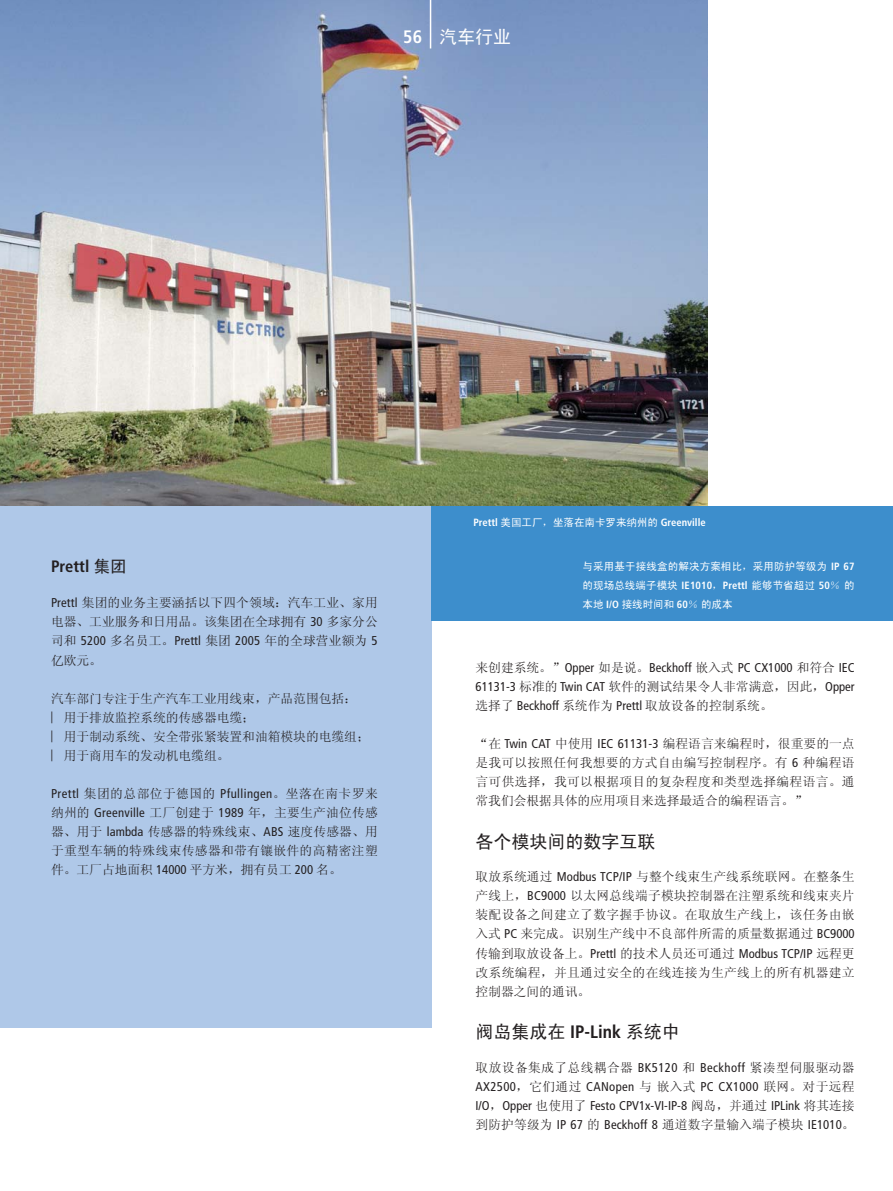
<style>
.page{position:relative;width:893px;height:1191px;background:#fff}
.page>*{position:absolute;margin:0;border:0;box-sizing:border-box;transform-origin:0 0}
.t1{font:18px "Sim Hei";color:#231f20}
.t2{font:18px "Sim Hei";color:#fff}
.t3{font:700 condensed 16.5px "Frutiger";color:#231f20}
.t4{font:12.75px/19px "Sim Sun";color:#231f20;text-align:justify}
.t5{font:condensed 12.75px/19px "Frutiger";color:#231f20}
.t6{font:12.75px "Sim Sun";letter-spacing:.03em;color:#231f20}
.t7{font:10.5px/19px "Sim Hei";letter-spacing:.01em;color:#fff;text-align:justify}
.t8{font:700 condensed 10.5px "Frutiger";color:#fff}
.s1{font-family:"Frutiger";font-weight:700;font-stretch:condensed}
.s2{font-family:"Sim Hei";font-weight:400;font-stretch:normal}
.s3{font-family:"Frutiger";font-stretch:condensed}
.s4{font-family:"Sim Sun";font-stretch:normal}
</style>
<div class="page">
<img style="left:0;top:0;width:707px;height:506px">
<div style="left:0;top:506px;width:432px;height:521px;background:#afc8e8"></div>
<hr style="left:430px;top:0;width:1px;height:48px;background:#fff">
<div style="left:432px;top:506px;width:461px;height:114px;background:#3d8ecc"></div>
<h1 class="t2" style="left:403px;top:27px;width:109px"><span class="s1">56</span> 汽车行业</h1>
<p class="t3" style="left:51px;top:560px;width:77px">Prettl <span class="s2">集团</span></p>
<p class="t4" style="left:51px;top:593px;width:328px"><span class="s3">Prettl</span> 集团的业务主要涵括以下四个领域：汽车工业、家用电器、工业服务和日用品。该集团在全球拥有 <span class="s3">30</span> 多家分公司和 <span class="s3">5200</span> 多名员工。<span class="s3">Prettl</span> 集团 <span class="s3">2005</span> 年的全球营业额为 <span class="s3">5</span>亿欧元。</p>
<p class="t4" style="left:51px;top:688px;width:320px;text-align:left">汽车部门专注于生产汽车工业用线束，产品范围包括：︳用于排放监控系统的传感器电缆；<br>︳用于制动系统、安全带张紧装置和油箱模块的电缆组；︳用于商用车的发动机电缆组。</p>
<p class="t4" style="left:51px;top:784px;width:328px"><span class="s3">Prettl</span> 集团的总部位于德国的 <span class="s3">Pfullingen</span>。坐落在南卡罗来纳州的 <span class="s3">Greenville</span> 工厂创建于 <span class="s3">1989</span> 年，主要生产油位传感器、用于 <span class="s3">lambda</span> 传感器的特殊线束、<span class="s3">ABS</span> 速度传感器、用于重型车辆的特殊线束传感器和带有镶嵌件的高精密注塑件。工厂占地面积 <span class="s3">14000</span> 平方米，拥有员工 <span class="s3">200</span> 名。</p>
<p class="t8" style="left:473px;top:518px;width:234px">Prettl <span class="s2">美国工厂，坐落在南卡罗来纳州的</span> Greenville</p>
<p class="t7" style="left:583px;top:556px;width:274px">与采用基于接线盒的解决方案相比，采用防护等级为 <span class="s1">IP 67</span>的现场总线端子模块 <span class="s1">IE1010</span>，<span class="s1">Prettl</span> 能够节省超过 <span class="s1">50</span>％的本地 <span class="s1">I/O</span> 接线时间和 <span class="s1">60</span>％的成本</p>
<p class="t5" style="left:476px;top:658px;width:381px"><span class="s4">来创建系统。”</span>Opper <span class="s4">如是说。</span>Beckhoff <span class="s4">嵌入式</span> PC CX1000 <span class="s4">和符合</span> IEC</p>
<p class="t4" style="left:476px;top:676px;width:381px"><span class="s3">61131-3</span> 标准的 <span class="s3">Twin CAT</span> 软件的测试结果令人非常满意，因此，<span class="s3">Opper</span>选择了 <span class="s3">Beckhoff</span> 系统作为 <span class="s3">Prettl</span> 取放设备的控制系统。</p>
<p class="t4" style="left:476px;top:734px;width:381px">“在 <span class="s3">Twin CAT</span> 中使用 <span class="s3">IEC 61131-3</span> 编程语言来编程时，很重要的一点是我可以按照任何我想要的方式自由编写控制程序。有 <span class="s3">6</span> 种编程语言可供选择，我可以根据项目的复杂程度和类型选择编程语言。通常我们会根据具体的应用项目来选择最适合的编程语言。”</p>
<h1 class="t1" style="left:476px;top:832px;width:181px">各个模块间的数字互联</h1>
<p class="t4" style="left:476px;top:867px;width:381px">取放系统通过 <span class="s3">Modbus TCP/IP</span> 与整个线束生产线系统联网。在整条生产线上，<span class="s3">BC9000</span> 以太网总线端子模块控制器在注塑系统和线束夹片装配设备之间建立了数字握手协议。在取放生产线上，该任务由嵌入式 <span class="s3">PC</span> 来完成。识别生产线中不良部件所需的质量数据通过 <span class="s3">BC9000</span>传输到取放设备上。<span class="s3">Prettl</span> 的技术人员还可通过 <span class="s3">Modbus TCP/IP</span> 远程更改系统编程，并且通过安全的在线连接为生产线上的所有机器建立控制器之间的通讯。</p>
<h1 class="t1" style="left:476px;top:1022px;width:206px">阀岛集成在 <span class="s1">IP-Link</span> 系统中</h1>
<p class="t6" style="left:476px;top:1061px;width:381px">取放设备集成了总线耦合器 <span class="s3">BK5120</span> 和 <span class="s3">Beckhoff</span> 紧凑型伺服驱动器</p>
<p class="t5" style="left:476px;top:1078px;width:381px">AX2500<span class="s4">，它们通过</span> CANopen <span class="s4">与嵌入式</span> PC CX1000 <span class="s4">联网。对于远程<br></span>I/O<span class="s4">，</span>Opper <span class="s4">也使用了</span> Festo CPV1x-VI-IP-8 <span class="s4">阀岛，并通过</span> IPLink <span class="s4">将其连接</span></p>
<p class="t4" style="left:476px;top:1115px;width:381px">到防护等级为 <span class="s3">IP 67</span> 的 <span class="s3">Beckhoff 8</span> 通道数字量输入端子模块 <span class="s3">IE1010</span>。</p>
</div>
